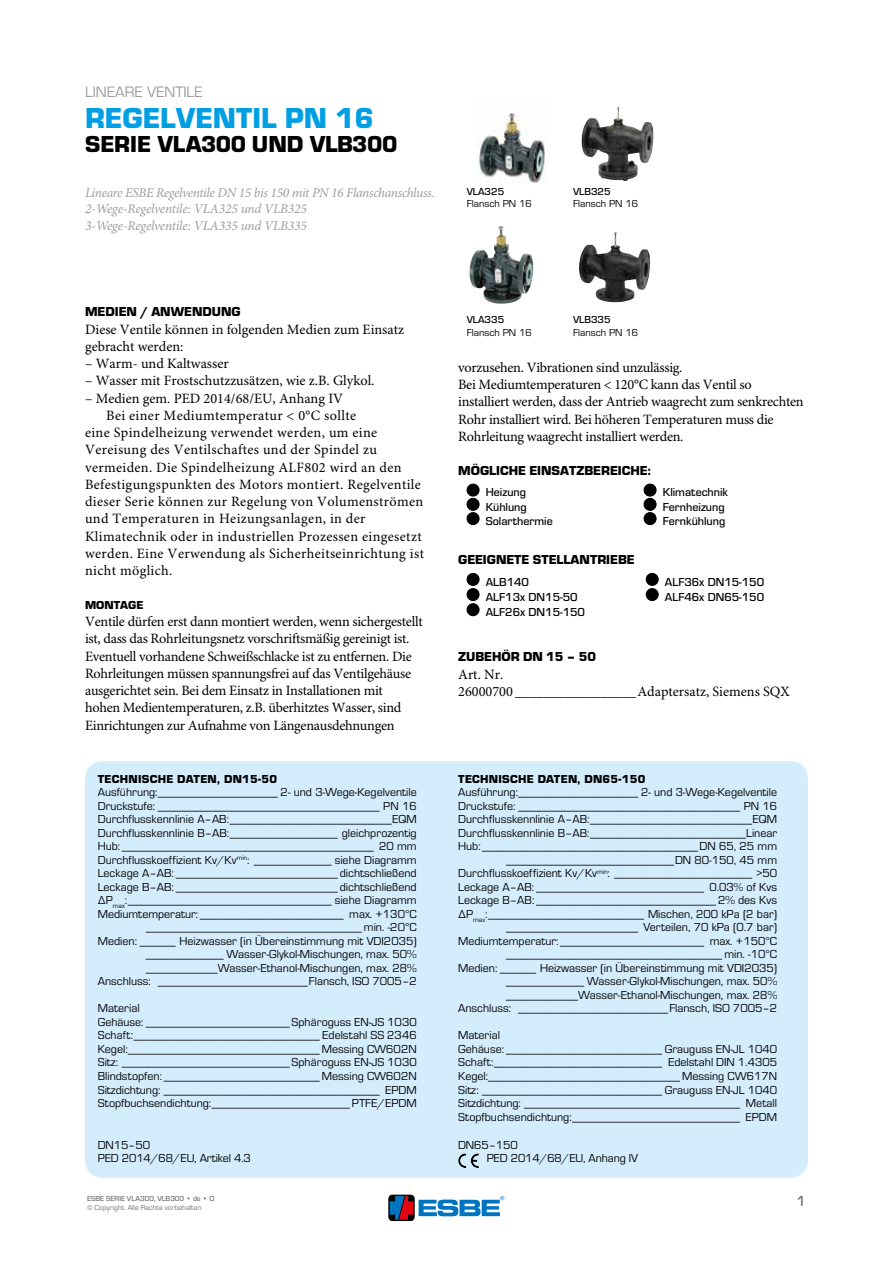
<style>
.page{position:relative;width:893px;height:1263px;background:#fff}
.page>*{position:absolute;margin:0;border:0;box-sizing:border-box;transform-origin:0 0}
.t1{font:700 30px "ESBE Eurostile";color:#009fe3}
.t2{font:700 24px "ESBE Eurostile";letter-spacing:-.02em;color:#000}
.t3{font:15.75px "ESBE Eurostile";color:#9d9d9c}
.t4{font:500 15px "ESBE Eurostile";color:#706f6f}
.t5{font:14.25px/17.2px "Minion Pro";letter-spacing:-.02em;color:#000}
.t6{font:14.25px "Minion Pro";letter-spacing:.025em;color:#000}
.t7{font:14.25px/17.2px "Minion Pro";color:#000}
.t8{font:italic 13.5px/16.5px "Minion Pro";letter-spacing:-.02em;color:#9d9d9c}
.t9{font:700 13.5px "ESBE Eurostile";color:#000}
.t10{font:12px/13.5px "ESBE Eurostile";color:#000}
.t11{font:500 12px/14.2px "ESBE Eurostile";color:#000}
.t12{font:700 12px "ESBE Eurostile";letter-spacing:.025em;color:#000}
.t13{font:700 12px "ESBE Eurostile";color:#000}
.t14{font:10.5px "ESBE Eurostile";color:#000}
.t15{font:500 10.5px "ESBE Eurostile";color:#000}
.t16{font:7.5px "ESBE Eurostile";color:#706f6f}
.t17{font:500 7.5px "ESBE Eurostile";color:#706f6f}
</style>
<div class="page">
<img style="left:494px;top:226px;width:6px;height:25px">
<img style="left:597px;top:232px;width:18px;height:22px">
<img style="left:476px;top:113px;width:70px;height:70px">
<img style="left:604px;top:106px;width:14px;height:21px">
<div style="left:85px;top:761px;width:723px;height:417px;background:#d4edfc;border-radius:17px"></div>
<div style="left:467px;top:484px;width:12px;height:12px;background:#000;border-radius:50%"></div>
<div style="left:467px;top:484px;width:12px;height:12px;border:1px solid #000;border-radius:50%"></div>
<div style="left:467px;top:498px;width:12px;height:12px;background:#000;border-radius:50%"></div>
<div style="left:467px;top:498px;width:12px;height:13px;border:1px solid #000;border-radius:50%"></div>
<div style="left:467px;top:513px;width:12px;height:12px;background:#000;border-radius:50%"></div>
<div style="left:467px;top:512px;width:12px;height:13px;border:1px solid #000;border-radius:50%"></div>
<div style="left:644px;top:484px;width:12px;height:12px;background:#000;border-radius:50%"></div>
<div style="left:644px;top:484px;width:12px;height:12px;border:1px solid #000;border-radius:50%"></div>
<div style="left:644px;top:498px;width:12px;height:12px;background:#000;border-radius:50%"></div>
<div style="left:644px;top:498px;width:12px;height:13px;border:1px solid #000;border-radius:50%"></div>
<div style="left:644px;top:513px;width:12px;height:12px;background:#000;border-radius:50%"></div>
<div style="left:644px;top:512px;width:12px;height:13px;border:1px solid #000;border-radius:50%"></div>
<div style="left:467px;top:573px;width:12px;height:12px;background:#000;border-radius:50%"></div>
<div style="left:467px;top:573px;width:12px;height:13px;border:1px solid #000;border-radius:50%"></div>
<div style="left:467px;top:588px;width:12px;height:12px;background:#000;border-radius:50%"></div>
<div style="left:467px;top:588px;width:12px;height:13px;border:1px solid #000;border-radius:50%"></div>
<div style="left:467px;top:604px;width:12px;height:12px;background:#000;border-radius:50%"></div>
<div style="left:467px;top:603px;width:12px;height:13px;border:1px solid #000;border-radius:50%"></div>
<div style="left:646px;top:573px;width:12px;height:12px;background:#000;border-radius:50%"></div>
<div style="left:646px;top:573px;width:13px;height:13px;border:1px solid #000;border-radius:50%"></div>
<div style="left:646px;top:588px;width:12px;height:12px;background:#000;border-radius:50%"></div>
<div style="left:646px;top:588px;width:13px;height:13px;border:1px solid #000;border-radius:50%"></div>
<svg style="left:458px;top:1153px;width:21px;height:15px"></svg>
<div style="left:389px;top:1195px;width:25px;height:25px;border:1px solid #000;border-radius:4px"></div>
<svg style="left:390px;top:1196px;width:23px;height:24px"></svg>
<svg style="left:419px;top:1196px;width:85px;height:20px"></svg>
<h3 class="t3" style="left:85px;top:83px;width:119px">LINEARE VENTILE</h3>
<h1 class="t1" style="left:85px;top:102px;width:290px">REGELVENTIL PN 16</h1>
<h2 class="t2" style="left:85px;top:131px;width:314px">SERIE VLA300 UND VLB300</h2>
<p class="t8" style="left:85px;top:185px;width:351px">Lineare ESBE Regelventile DN 15 bis 150 mit PN 16 Flanschanschluss.<br>2-Wege-Regelventile: VLA325 und VLB325<br>3-Wege-Regelventile: VLA335 und VLB335</p>
<p class="t15" style="left:467px;top:186px;width:39px">VLA325</p>
<p class="t15" style="left:573px;top:186px;width:39px">VLB325</p>
<p class="t14" style="left:467px;top:198px;width:67px">Flansch PN 16</p>
<p class="t14" style="left:573px;top:198px;width:67px">Flansch PN 16</p>
<p class="t9" style="left:85px;top:304px;width:157px">MEDIEN / ANWENDUNG</p>
<p class="t7" style="left:85px;top:321px;width:321px">Diese Ventile können in folgenden Medien zum Einsatz gebracht werden:</p>
<p class="t7" style="left:85px;top:355px;width:145px">– Warm- und Kaltwasser</p>
<p class="t7" style="left:85px;top:373px;width:291px">– Wasser mit Frostschutzzusätzen, wie z.B. Glykol.</p>
<p class="t7" style="left:85px;top:390px;width:260px">– Medien gem. PED 2014/68/EU, Anhang IV</p>
<p class="t6" style="left:106px;top:407px;width:251px">Bei einer Mediumtemperatur &lt; 0°C sollte</p>
<p class="t6" style="left:85px;top:424px;width:294px">eine Spindelheizung verwendet werden, um eine</p>
<p class="t6" style="left:85px;top:441px;width:294px">Vereisung des Ventilschaftes und der Spindel zu</p>
<p class="t6" style="left:85px;top:459px;width:318px">vermeiden. Die Spindelheizung ALF802 wird an den</p>
<p class="t6" style="left:85px;top:476px;width:337px">Befestigungspunkten des Motors montiert. Regelventile</p>
<p class="t6" style="left:85px;top:493px;width:340px">dieser Serie können zur Regelung von Volumenströmen</p>
<p class="t6" style="left:85px;top:510px;width:282px">und Temperaturen in Heizungsanlagen, in der</p>
<p class="t6" style="left:85px;top:528px;width:338px">Klimatechnik oder in industriellen Prozessen eingesetzt</p>
<p class="t6" style="left:85px;top:545px;width:340px">werden. Eine Verwendung als Sicherheitseinrichtung ist</p>
<p class="t6" style="left:85px;top:562px;width:89px">nicht möglich.</p>
<p class="t13" style="left:85px;top:598px;width:60px">MONTAGE</p>
<p class="t5" style="left:85px;top:613px;width:339px">Ventile dürfen erst dann montiert werden, wenn sichergestellt ist, dass das Rohrleitungsnetz vorschriftsmäßig gereinigt ist.<br>Eventuell vorhandene Schweißschlacke ist zu entfernen. Die Rohrleitungen müssen spannungsfrei auf das Ventilgehäuse ausgerichtet sein. Bei dem Einsatz in Installationen mit<br>hohen Medientemperaturen, z.B. überhitztes Wasser, sind Einrichtungen zur Aufnahme von Längenausdehnungen</p>
<p class="t12" style="left:98px;top:772px;width:181px">TECHNISCHE DATEN, DN15-50</p>
<p class="t10" style="left:98px;top:786px;width:320px;text-align:right">Ausführung:____________________ 2- und 3-Wege-Kegelventile Druckstufe: _____________________________________ PN 16<br>Durchflusskennlinie A–AB:___________________________EQM Durchflusskennlinie B–AB:__________________ gleichprozentig Hub:__________________________________________ 20 mm Durchflusskoeffizient Kv/Kv<sup>min</sup>: _____________ siehe Diagramm Leckage A–AB: ___________________________ dichtschließend Leckage B–AB: ___________________________ dichtschließend ∆P<sub>max</sub>:__________________________________ siehe Diagramm Mediumtemperatur: ________________________ max. +130°C ____________________________________ min. -20°C<br>Medien: ______ Heizwasser (in Übereinstimmung mit VDI2035) _____________ Wasser-Glykol-Mischungen, max. 50% ____________Wasser-Ethanol-Mischungen, max. 28% Anschluss: _________________________Flansch, ISO 7005–2</p>
<p class="t10" style="left:98px;top:1002px;width:320px">Material<br>Gehäuse: ________________________ Sphäroguss EN-JS 1030<br>Schaft:_______________________________ Edelstahl SS 2346<br>Kegel:________________________________ Messing CW602N Sitz: ____________________________ Sphäroguss EN-JS 1030<br>Blindstopfen: __________________________ Messing CW602N Sitzdichtung: ____________________________________ EPDM Stopfbuchsendichtung:_______________________ PTFE/EPDM</p>
<p class="t10" style="left:98px;top:1138px;width:155px">DN15–50<br>PED 2014/68/EU, Artikel 4.3</p>
<p class="t17" style="left:87px;top:1194px;width:129px">ESBE SERIE VLA300, VLB300 • de • O</p>
<p class="t16" style="left:87px;top:1203px;width:116px">© Copyright. Alle Rechte vorbehalten</p>
<p class="t15" style="left:467px;top:313px;width:39px">VLA335</p>
<p class="t15" style="left:573px;top:313px;width:39px">VLB335</p>
<p class="t14" style="left:467px;top:327px;width:67px">Flansch PN 16</p>
<p class="t14" style="left:573px;top:327px;width:67px">Flansch PN 16</p>
<p class="t5" style="left:458px;top:359px;width:347px">vorzusehen. Vibrationen sind unzulässig.<br>Bei Mediumtemperaturen &lt; 120°C kann das Ventil so installiert werden, dass der Antrieb waagrecht zum senkrechten Rohr installiert wird. Bei höheren Temperaturen muss die Rohrleitung waagrecht installiert werden.</p>
<p class="t9" style="left:458px;top:463px;width:194px">MÖGLICHE EINSATZBEREICHE:</p>
<p class="t11" style="left:486px;top:486px;width:69px">Heizung<br>Kühlung<br>Solarthermie</p>
<p class="t11" style="left:663px;top:486px;width:67px">Klimatechnik<br>Fernheizung<br>Fernkühlung</p>
<p class="t9" style="left:458px;top:552px;width:178px">GEEIGNETE STELLANTRIEBE</p>
<p class="t11" style="left:486px;top:574px;width:101px;line-height:15.1px">ALB140<br>ALF13x DN15-50<br>ALF26x DN15-150</p>
<p class="t11" style="left:665px;top:574px;width:101px;line-height:15.1px">ALF36x DN15-150<br>ALF46x DN65-150</p>
<p class="t9" style="left:458px;top:649px;width:140px">ZUBEHÖR DN 15 – 50</p>
<p class="t7" style="left:458px;top:666px;width:333px">Art. Nr.<br>26000700 _________________Adaptersatz, Siemens SQX</p>
<p class="t12" style="left:458px;top:772px;width:189px">TECHNISCHE DATEN, DN65-150</p>
<p class="t10" style="left:458px;top:786px;width:320px;text-align:right">Ausführung:____________________ 2- und 3-Wege-Kegelventile Druckstufe: _____________________________________ PN 16<br>Durchflusskennlinie A–AB:___________________________EQM Durchflusskennlinie B–AB:__________________________Linear Hub:____________________________________DN 65, 25 mm ____________________________DN 80-150, 45 mm Durchflusskoeffizient Kv/Kv<sup>min</sup>: _______________________ &gt;50<br>Leckage A–AB: ____________________________ 0.03% of Kvs Leckage B–AB: ______________________________2% des Kvs ∆P<sub>max</sub>:__________________________ Mischen, 200 kPa (2 bar) ______________________ Verteilen, 70 kPa (0.7 bar)<br>Mediumtemperatur: ________________________ max. +150°C ____________________________________ min. -10°C<br>Medien: ______ Heizwasser (in Übereinstimmung mit VDI2035) _____________ Wasser-Glykol-Mischungen, max. 50% ____________Wasser-Ethanol-Mischungen, max. 28% Anschluss: _________________________Flansch, ISO 7005–2</p>
<p class="t10" style="left:458px;top:1029px;width:320px">Material<br>Gehäuse: __________________________ Grauguss EN-JL 1040<br>Schaft:____________________________ Edelstahl DIN 1.4305<br>Kegel:________________________________ Messing CW617N Sitz: ______________________________ Grauguss EN-JL 1040<br>Sitzdichtung: ____________________________________ Metall Stopfbuchsendichtung:____________________________ EPDM</p>
<p class="t10" style="left:487px;top:1138px;width:153px;text-indent:-28px">DN65–150<br>PED 2014/68/EU, Anhang IV</p>
<p class="t4" style="left:796px;top:1193px;width:11px">1</p>
</div>
